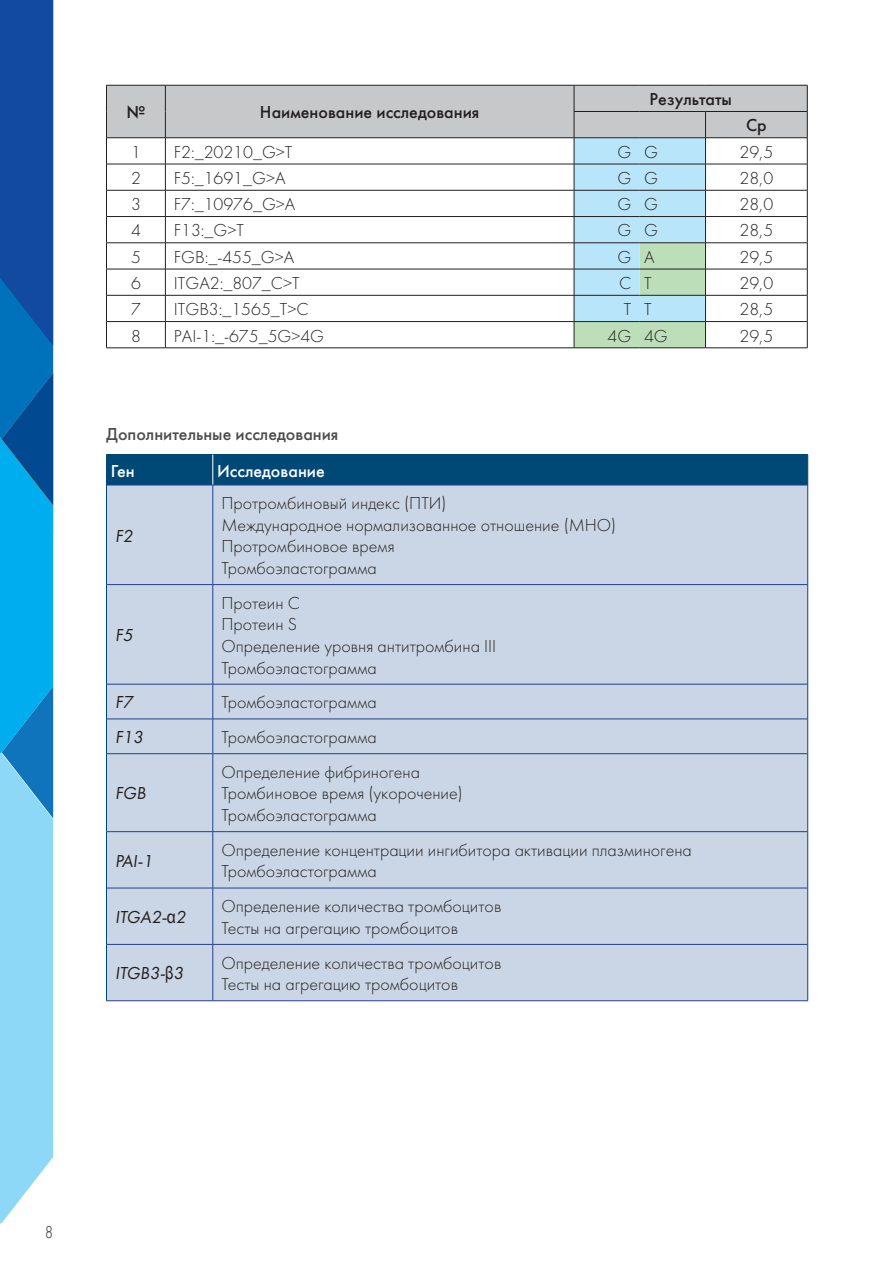
<style>
.page{position:relative;width:893px;height:1263px;background:#fff}
.page>*{position:absolute;margin:0;border:0;box-sizing:border-box;transform-origin:0 0}
.t1{font:18px/21.6px "Futura Light C";color:#231f20}
.t2{font:18px "Futura Medium C";color:#231f20}
.t3{font:italic 18px "Futura Book C";color:#231f20}
.t4{font:18px "Futura Medium C";color:#4b4c4d}
.t5{font:18px "Futura Medium C";color:#fff}
.t6{font:18px "Futura Light C";color:#231f20;scale:.8 1}
.s1{font-family:"Arial Narrow";font-style:normal}
</style>
<div class="page">
<svg style="left:0;top:0;width:53px;height:1224px;background:#3b97d2"></svg>
<div style="left:107px;top:455px;width:700px;height:30px;background:#004977"></div>
<div style="left:107px;top:486px;width:700px;height:514px;background:#cad6e5"></div>
<hr style="left:106px;top:454px;width:107px;height:1px;background:#004977">
<hr style="left:106px;top:455px;width:1px;height:30px;background:#004977">
<hr style="left:213px;top:454px;width:595px;height:1px;background:#004977">
<hr style="left:807px;top:455px;width:1px;height:30px;background:#004977">
<hr style="left:213px;top:455px;width:1px;height:30px;background:#fff">
<hr style="left:107px;top:485px;width:106px;height:1px;background:#253f8e">
<hr style="left:107px;top:584px;width:106px;height:1px;background:#253f8e">
<hr style="left:107px;top:684px;width:106px;height:1px;background:#253f8e">
<hr style="left:107px;top:719px;width:106px;height:1px;background:#253f8e">
<hr style="left:107px;top:753px;width:106px;height:1px;background:#253f8e">
<hr style="left:107px;top:831px;width:106px;height:1px;background:#253f8e">
<hr style="left:107px;top:888px;width:106px;height:1px;background:#253f8e">
<hr style="left:107px;top:944px;width:106px;height:1px;background:#253f8e">
<hr style="left:106px;top:485px;width:1px;height:100px;background:#004977">
<hr style="left:106px;top:585px;width:1px;height:99px;background:#004977">
<hr style="left:106px;top:684px;width:1px;height:35px;background:#004977">
<hr style="left:106px;top:719px;width:1px;height:35px;background:#004977">
<hr style="left:106px;top:754px;width:1px;height:78px;background:#004977">
<hr style="left:106px;top:832px;width:1px;height:56px;background:#004977">
<hr style="left:106px;top:888px;width:1px;height:56px;background:#004977">
<hr style="left:106px;top:944px;width:1px;height:56px;background:#004977">
<hr style="left:106px;top:1000px;width:107px;height:1px;background:#253f8e">
<hr style="left:213px;top:485px;width:1px;height:99px;background:#253f8e">
<hr style="left:213px;top:585px;width:1px;height:99px;background:#253f8e">
<hr style="left:213px;top:684px;width:1px;height:35px;background:#253f8e">
<hr style="left:213px;top:719px;width:1px;height:34px;background:#253f8e">
<hr style="left:213px;top:754px;width:1px;height:77px;background:#253f8e">
<hr style="left:213px;top:832px;width:1px;height:56px;background:#253f8e">
<hr style="left:213px;top:888px;width:1px;height:56px;background:#253f8e">
<hr style="left:213px;top:944px;width:1px;height:56px;background:#253f8e">
<hr style="left:807px;top:485px;width:1px;height:100px;background:#004977">
<hr style="left:807px;top:585px;width:1px;height:99px;background:#004977">
<hr style="left:807px;top:684px;width:1px;height:35px;background:#004977">
<hr style="left:807px;top:719px;width:1px;height:35px;background:#004977">
<hr style="left:807px;top:754px;width:1px;height:78px;background:#004977">
<hr style="left:807px;top:832px;width:1px;height:56px;background:#004977">
<hr style="left:807px;top:888px;width:1px;height:56px;background:#004977">
<hr style="left:807px;top:944px;width:1px;height:56px;background:#004977">
<hr style="left:213px;top:485px;width:594px;height:1px;background:#253f8e">
<hr style="left:213px;top:584px;width:594px;height:1px;background:#253f8e">
<hr style="left:213px;top:684px;width:594px;height:1px;background:#253f8e">
<hr style="left:213px;top:719px;width:594px;height:1px;background:#253f8e">
<hr style="left:213px;top:753px;width:594px;height:1px;background:#253f8e">
<hr style="left:213px;top:831px;width:594px;height:1px;background:#253f8e">
<hr style="left:213px;top:888px;width:594px;height:1px;background:#253f8e">
<hr style="left:213px;top:944px;width:594px;height:1px;background:#253f8e">
<hr style="left:213px;top:1000px;width:595px;height:1px;background:#253f8e">
<hr style="left:106px;top:348px;width:59px;height:1px;background:#231f20">
<hr style="left:165px;top:348px;width:409px;height:1px;background:#231f20">
<hr style="left:705px;top:348px;width:102px;height:1px;background:#231f20">
<hr style="left:574px;top:348px;width:66px;height:1px;background:#231f20">
<hr style="left:640px;top:348px;width:65px;height:1px;background:#231f20">
<svg style="left:106px;top:85px;width:702px;height:263px"></svg>
<hr style="left:640px;top:190px;width:65px;height:1px;background:#231f20">
<hr style="left:640px;top:216px;width:65px;height:1px;background:#231f20">
<hr style="left:640px;top:243px;width:65px;height:1px;background:#231f20">
<hr style="left:640px;top:269px;width:65px;height:1px;background:#231f20">
<hr style="left:640px;top:295px;width:65px;height:1px;background:#231f20">
<hr style="left:640px;top:321px;width:65px;height:1px;background:#231f20">
<p class="t2" style="left:126px;top:102px;width:21px">№</p>
<p class="t2" style="left:260px;top:102px;width:221px">Наименование исследования</p>
<p class="t2" style="left:649px;top:89px;width:84px">Результаты</p>
<p class="t2" style="left:746px;top:115px;width:22px">Cp</p>
<p class="t1" style="left:131px;top:141px;width:11px">1</p>
<p class="t1" style="left:174px;top:141px;width:120px">F2:_20210_G&gt;T</p>
<p class="t1" style="left:617px;top:141px;width:42px">G G</p>
<p class="t1" style="left:740px;top:141px;width:35px">29,5</p>
<p class="t1" style="left:131px;top:168px;width:11px">2</p>
<p class="t1" style="left:174px;top:168px;width:113px">F5:_1691_G&gt;A</p>
<p class="t1" style="left:617px;top:168px;width:42px">G G</p>
<p class="t1" style="left:740px;top:168px;width:35px">28,0</p>
<p class="t1" style="left:131px;top:194px;width:11px">3</p>
<p class="t1" style="left:174px;top:194px;width:123px">F7:_10976_G&gt;A</p>
<p class="t1" style="left:617px;top:194px;width:42px">G G</p>
<p class="t1" style="left:740px;top:194px;width:35px">28,0</p>
<p class="t1" style="left:131px;top:220px;width:11px">4</p>
<p class="t1" style="left:174px;top:220px;width:72px">F13:_G&gt;T</p>
<p class="t1" style="left:617px;top:220px;width:42px">G G</p>
<p class="t1" style="left:740px;top:220px;width:35px">28,5</p>
<p class="t1" style="left:131px;top:246px;width:11px">5</p>
<p class="t1" style="left:174px;top:246px;width:122px">FGB:_-455_G&gt;A</p>
<p class="t1" style="left:617px;top:246px;width:39px">G A</p>
<p class="t1" style="left:740px;top:246px;width:35px">29,5</p>
<p class="t1" style="left:131px;top:273px;width:11px">6</p>
<p class="t1" style="left:174px;top:273px;width:127px">ITGA2:_807_C&gt;T</p>
<p class="t1" style="left:619px;top:273px;width:34px">C T</p>
<p class="t1" style="left:740px;top:273px;width:35px">29,0</p>
<p class="t1" style="left:131px;top:299px;width:11px">7</p>
<p class="t1" style="left:174px;top:299px;width:136px">ITGB3:_1565_T&gt;C</p>
<p class="t1" style="left:624px;top:299px;width:29px">T T</p>
<p class="t1" style="left:740px;top:299px;width:35px">28,5</p>
<p class="t1" style="left:131px;top:325px;width:11px">8</p>
<p class="t1" style="left:174px;top:325px;width:152px">PAI-1:_-675_5G&gt;4G</p>
<p class="t1" style="left:607px;top:325px;width:62px">4G 4G</p>
<p class="t1" style="left:740px;top:325px;width:35px">29,5</p>
<p class="t4" style="left:106px;top:423px;width:234px">Дополнительные исследования</p>
<p class="t5" style="left:111px;top:460px;width:26px">Ген</p>
<p class="t5" style="left:217px;top:460px;width:109px">Исследование</p>
<p class="t3" style="left:115px;top:526px;width:20px">F2</p>
<p class="t3" style="left:115px;top:625px;width:20px">F5</p>
<p class="t1" style="left:221px;top:493px;width:396px">Протромбиновый индекс (ПТИ)<br>Международное нормализованное отношение (МНО)<br>Протромбиновое время<br>Тромбоэластограмма</p>
<p class="t1" style="left:221px;top:592px;width:276px">Протеин С<br>Протеин S<br>Определение уровня антитромбина III<br>Тромбоэластограмма</p>
<p class="t3" style="left:115px;top:692px;width:20px">F7</p>
<p class="t1" style="left:221px;top:692px;width:157px">Тромбоэластограмма</p>
<p class="t3" style="left:115px;top:727px;width:30px">F13</p>
<p class="t1" style="left:221px;top:727px;width:157px">Тромбоэластограмма</p>
<p class="t3" style="left:115px;top:783px;width:32px">FGB</p>
<p class="t1" style="left:221px;top:761px;width:243px">Определение фибриногена<br>Тромбиновое время (укорочение)<br>Тромбоэластограмма</p>
<p class="t3" style="left:115px;top:851px;width:39px">PAI-1</p>
<p class="t1" style="left:221px;top:839px;width:472px">Определение концентрации ингибитора активации плазминогена<br>Тромбоэластограмма</p>
<p class="t3" style="left:115px;top:907px;width:73px">ITGA2-<span class="s1">α</span>2</p>
<p class="t1" style="left:221px;top:896px;width:282px">Определение количества тромбоцитов<br>Тесты на агрегацию тромбоцитов</p>
<p class="t3" style="left:115px;top:963px;width:70px">ITGB3-<span class="s1">β</span>3</p>
<p class="t1" style="left:221px;top:952px;width:282px">Определение количества тромбоцитов<br>Тесты на агрегацию тромбоцитов</p>
<p class="t6" style="left:45px;top:1222px;width:11px">8</p>
</div>
